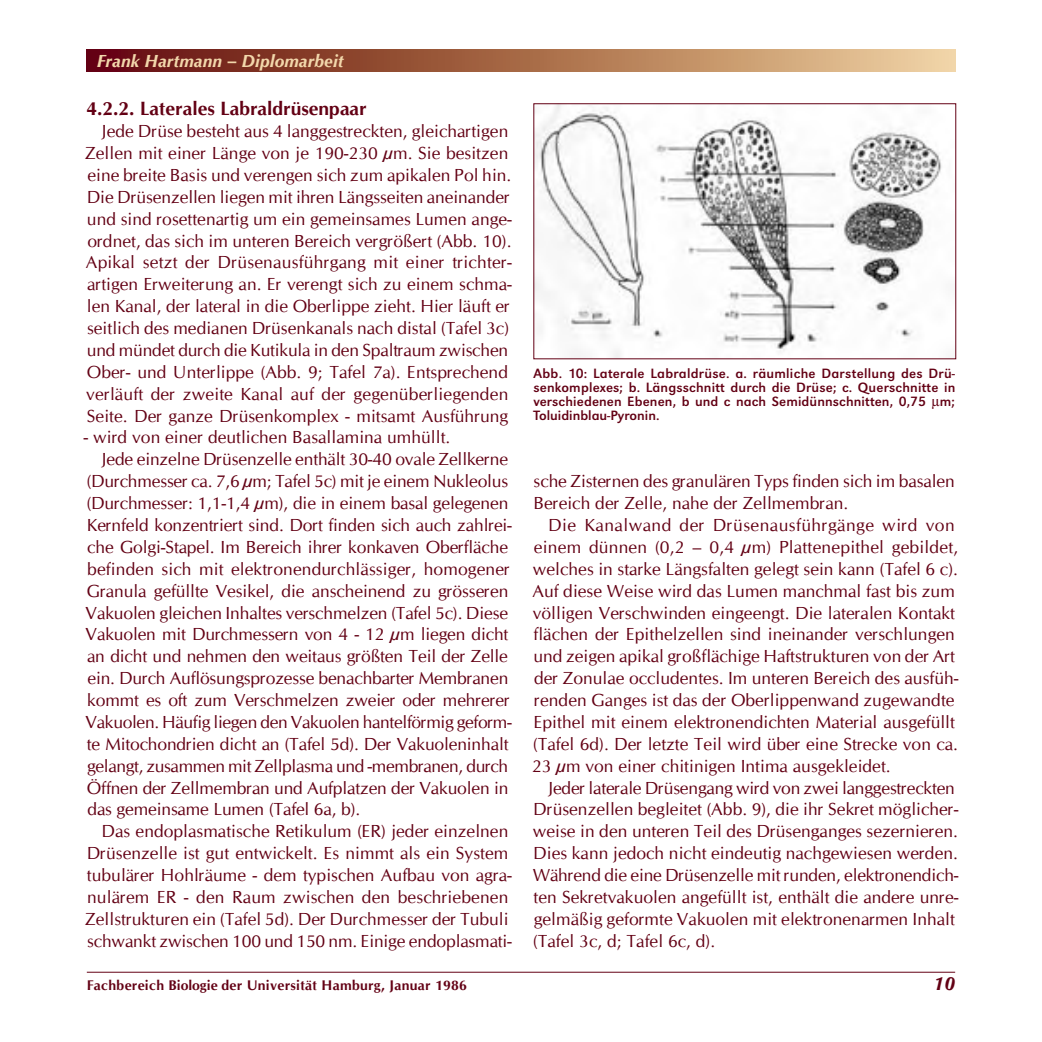
<style>
.page{position:relative;width:1042px;height:1042px;background:#fff}
.page>*{position:absolute;margin:0;border:0;box-sizing:border-box;transform-origin:0 0}
._05__Überschrift-Abschnitt{font:700 19.25px "Cg Omega";color:#630014}
.t1{font:italic 700 19.25px "Cg Omega";color:#630014}
._01_Fließtext{font:17.5px/21.9px "Cg Omega";color:#630014}
.t2{font:italic 700 17.5px "Cg Omega";color:#f2d7ab}
._09__Legende-deutsch{font:14px/14px "URW Grotesk T";letter-spacing:.01em;color:#630014;text-align:justify}
.t3{font:700 14px "Cg Omega";letter-spacing:.02em;color:#630014}
</style>
<div class="page">
<svg style="left:87px;top:50px;width:868px;height:21px;background:#a76b4e"></svg>
<hr style="left:87px;top:972px;width:868px;height:1px;background:#630014">
<img style="left:535px;top:105px;width:407px;height:252px">
<p class="t2" style="left:97px;top:51px;width:248px">Frank Hartmann – Diplomarbeit</p>
<p class="_05__Überschrift-Abschnitt" style="left:86px;top:97px;width:282px">4.2.2. Laterales Labraldrüsenpaar</p>
<p class="_01_Fließtext" style="left:85px;top:120px;width:428px;text-indent:17px">Jede Drüse besteht aus 4 langgestreckten, gleichartigen Zellen mit einer Länge von je 190-230 µm. Sie besitzen eine breite Basis und verengen sich zum apikalen Pol hin.<br>Die Drüsenzellen liegen mit ihren Längsseiten aneinander und sind rosettenartig um ein gemeinsames Lumen ange&shy;ordnet, das sich im unteren Bereich vergrößert (Abb. 10).<br>Apikal setzt der Drüsenausführgang mit einer trichter&shy;artigen Erweiterung an. Er verengt sich zu einem schma&shy;len Kanal, der lateral in die Oberlippe zieht. Hier läuft er seitlich des medianen Drüsenkanals nach distal (Tafel 3c) und mündet durch die Kutikula in den Spaltraum zwischen Ober- und Unterlippe (Abb. 9; Tafel 7a). Entsprechend verläuft der zweite Kanal auf der gegenüberliegenden Seite. Der ganze Drüsenkomplex - mitsamt Ausführung</p>
<p class="_01_Fließtext" style="left:84px;top:427px;width:368px">- wird von einer deutlichen Basallamina umhüllt.</p>
<p class="_01_Fließtext" style="left:86px;top:449px;width:428px;text-indent:16px">Jede einzelne Drüsenzelle enthält 30-40 ovale Zellkerne (Durchmesser ca. 7,6 µm; Tafel 5c) mit je einem Nukleolus (Durchmesser: 1,1-1,4 µm), die in einem basal gelegenen Kernfeld konzentriert sind. Dort finden sich auch zahlrei&shy;che Golgi-Stapel. Im Bereich ihrer konkaven Oberfläche befinden sich mit elektronendurchlässiger, homogener Granula gefüllte Vesikel, die anscheinend zu grösseren Vakuolen gleichen Inhaltes verschmelzen (Tafel 5c). Diese Vakuolen mit Durchmessern von 4 - 12 µm liegen dicht an dicht und nehmen den weitaus größten Teil der Zelle ein. Durch Auflösungsprozesse benachbarter Membranen kommt es oft zum Verschmelzen zweier oder mehrerer Vakuolen. Häufig liegen den Vakuolen hantelförmig geform&shy;te Mitochondrien dicht an (Tafel 5d). Der Vakuoleninhalt gelangt, zusammen mit Zellplasma und -membranen, durch Öffnen der Zellmembran und Aufplatzen der Vakuolen in das gemeinsame Lumen (Tafel 6a, b).</p>
<p class="_01_Fließtext" style="left:85px;top:820px;width:428px;text-indent:16px">Das endoplasmatische Retikulum (ER) jeder einzelnen Drüsenzelle ist gut entwickelt. Es nimmt als ein System tubulärer Hohlräume - dem typischen Aufbau von agra&shy;nulärem ER - den Raum zwischen den beschriebenen Zellstrukturen ein (Tafel 5d). Der Durchmesser der Tubuli schwankt zwischen 100 und 150 nm. Einige endoplasmati-</p>
<p class="_09__Legende-deutsch" style="left:533px;top:366px;width:423px">Abb. 10: Laterale Labraldrüse. a. räumliche Darstellung des Drü&shy;senkomplexes; b. Längsschnitt durch die Drüse; c. Querschnitte in verschiedenen Ebenen, b und c nach Semidünnschnitten, 0,75 µm; Toluidinblau-Pyronin.</p>
<p class="_01_Fließtext" style="left:533px;top:470px;width:423px">sche Zisternen des granulären Typs finden sich im basalen<br>Bereich der Zelle, nahe der Zellmembran.</p>
<p class="_01_Fließtext" style="left:532px;top:514px;width:428px;text-indent:16px">Die Kanalwand der Drüsenausführgänge wird von einem dünnen (0,2 – 0,4 µm) Plattenepithel gebildet, welches in starke Längsfalten gelegt sein kann (Tafel 6 c).<br>Auf diese Weise wird das Lumen manchmal fast bis zum völligen Verschwinden eingeengt. Die lateralen Kontakt flächen der Epithelzellen sind ineinander verschlungen und zeigen apikal großflächige Haftstrukturen von der Art der Zonulae occludentes. Im unteren Bereich des ausfüh&shy;renden Ganges ist das der Oberlippenwand zugewandte Epithel mit einem elektronendichten Material ausgefüllt (Tafel 6d). Der letzte Teil wird über eine Strecke von ca.<br>23 µm von einer chitinigen Intima ausgekleidet.</p>
<p class="_01_Fließtext" style="left:533px;top:777px;width:427px;text-indent:16px">Jeder laterale Drüsengang wird von zwei langgestreckten Drüsenzellen begleitet (Abb. 9), die ihr Sekret möglicher&shy;weise in den unteren Teil des Drüsenganges sezernieren.<br>Dies kann jedoch nicht eindeutig nachgewiesen werden.<br>Während die eine Drüsenzelle mit runden, elektronendich&shy;ten Sekretvakuolen angefüllt ist, enthält die andere unre&shy;gelmäßig geformte Vakuolen mit elektronenarmen Inhalt (Tafel 3c, d; Tafel 6c, d).</p>
<p class="t3" style="left:87px;top:977px;width:382px">Fachbereich Biologie der Universität Hamburg, Januar 1986</p>
<p class="t1" style="left:933px;top:972px;width:23px">10</p>
</div>
